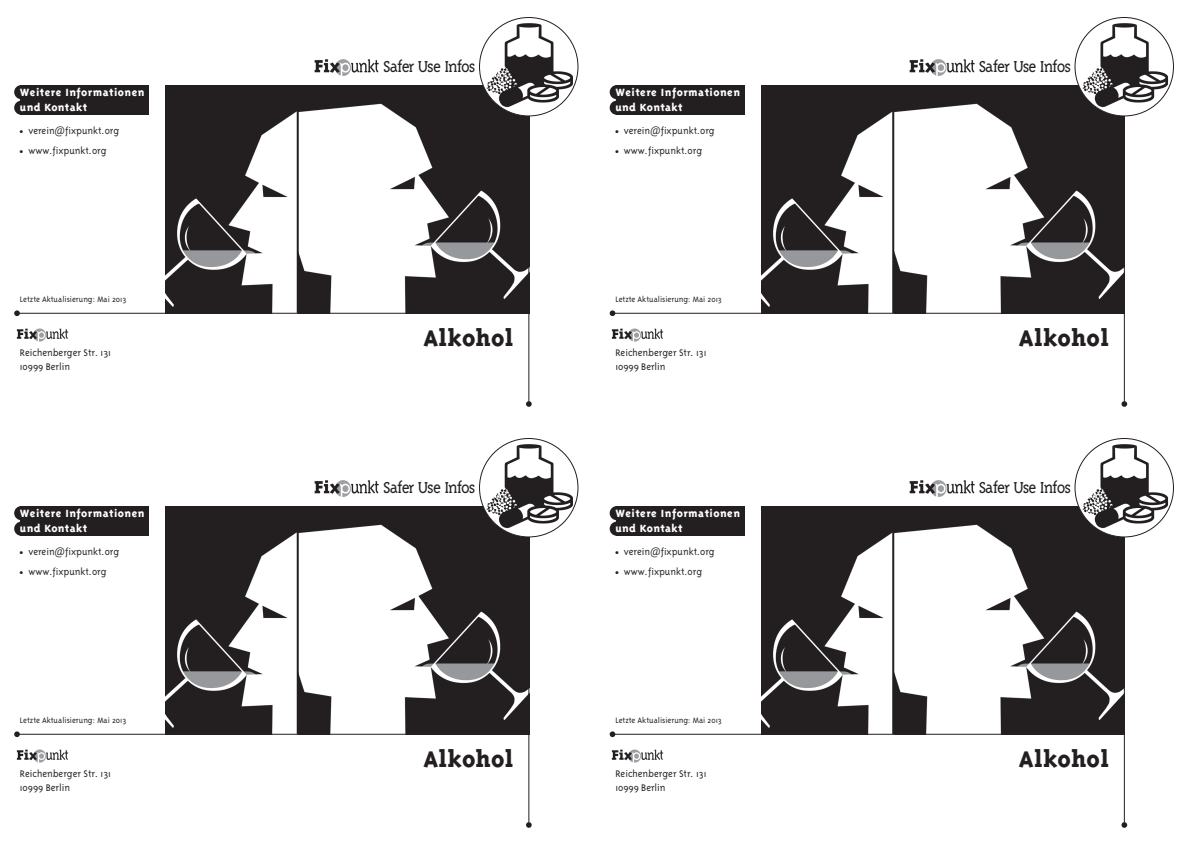
<style>
.page{position:relative;width:1191px;height:842px;background:#fff}
.page>*{position:absolute;margin:0;border:0;box-sizing:border-box;transform-origin:0 0}
.t1{font:800 26px "Triplex Serif";color:#231f20}
.t2{font:300 18.2px "Triplex Serif";letter-spacing:-.055em;color:#231f20}
.t3{font:800 12px/15.5px "Triplex";letter-spacing:.04em;color:#fff}
.t4{font:300 11px/13.5px "Triplex";color:#231f20}
.t5{font:300 9px "Triplex";color:#231f20}
.s1{font-family:"Strada"}
</style>
<div class="page">
<img style="left:894px;top:86px;width:229px;height:227px">
<hr style="left:1123px;top:105px;width:1px;height:296px;background:#231f20">
<svg style="left:1121px;top:401px;width:6px;height:6px"></svg>
<img style="left:909px;top:59px;width:66px;height:17px">
<svg style="left:761px;top:86px;width:131px;height:227px;fill:#231f20"></svg>
<hr style="left:612px;top:313px;width:512px;height:1px;background:#231f20">
<svg style="left:609px;top:310px;width:6px;height:6px"></svg>
<div style="left:616px;top:85px;width:128px;height:14px;background:#231f20"></div>
<div style="left:609px;top:85px;width:15px;height:14px;background:#231f20;border-radius:50%"></div>
<div style="left:616px;top:101px;width:128px;height:14px;background:#231f20"></div>
<div style="left:609px;top:101px;width:15px;height:14px;background:#231f20;border-radius:50%"></div>
<hr style="left:892px;top:86px;width:2px;height:227px;background:#231f20">
<hr style="left:761px;top:85px;width:359px;height:1px;background:#231f20">
<img style="left:611px;top:328px;width:53px;height:14px">
<img style="left:1079px;top:18px;width:94px;height:98px">
<img style="left:299px;top:86px;width:229px;height:227px">
<hr style="left:528px;top:105px;width:1px;height:296px;background:#231f20">
<svg style="left:526px;top:401px;width:5px;height:6px"></svg>
<img style="left:314px;top:59px;width:65px;height:17px">
<svg style="left:166px;top:86px;width:131px;height:227px;fill:#231f20"></svg>
<hr style="left:17px;top:313px;width:512px;height:1px;background:#231f20">
<svg style="left:14px;top:310px;width:6px;height:6px"></svg>
<div style="left:21px;top:85px;width:128px;height:14px;background:#231f20"></div>
<div style="left:14px;top:85px;width:14px;height:14px;background:#231f20;border-radius:50%"></div>
<div style="left:21px;top:101px;width:128px;height:14px;background:#231f20"></div>
<div style="left:14px;top:101px;width:14px;height:14px;background:#231f20;border-radius:50%"></div>
<hr style="left:297px;top:86px;width:2px;height:227px;background:#231f20">
<hr style="left:166px;top:85px;width:358px;height:1px;background:#231f20">
<img style="left:16px;top:328px;width:53px;height:14px">
<img style="left:484px;top:18px;width:94px;height:98px">
<img style="left:894px;top:507px;width:229px;height:227px">
<hr style="left:1123px;top:526px;width:1px;height:296px;background:#231f20">
<svg style="left:1121px;top:822px;width:6px;height:6px"></svg>
<img style="left:909px;top:480px;width:66px;height:17px">
<svg style="left:761px;top:507px;width:131px;height:227px;fill:#231f20"></svg>
<hr style="left:612px;top:734px;width:512px;height:1px;background:#231f20">
<svg style="left:609px;top:731px;width:6px;height:6px"></svg>
<div style="left:616px;top:506px;width:128px;height:14px;background:#231f20"></div>
<div style="left:609px;top:506px;width:15px;height:14px;background:#231f20;border-radius:50%"></div>
<div style="left:616px;top:522px;width:128px;height:14px;background:#231f20"></div>
<div style="left:609px;top:522px;width:15px;height:14px;background:#231f20;border-radius:50%"></div>
<hr style="left:892px;top:507px;width:2px;height:227px;background:#231f20">
<hr style="left:761px;top:506px;width:359px;height:1px;background:#231f20">
<img style="left:611px;top:749px;width:53px;height:14px">
<img style="left:1079px;top:438px;width:94px;height:99px">
<img style="left:299px;top:507px;width:229px;height:227px">
<hr style="left:528px;top:526px;width:1px;height:296px;background:#231f20">
<svg style="left:526px;top:822px;width:5px;height:6px"></svg>
<img style="left:314px;top:480px;width:65px;height:17px">
<svg style="left:166px;top:507px;width:131px;height:227px;fill:#231f20"></svg>
<hr style="left:17px;top:734px;width:512px;height:1px;background:#231f20">
<svg style="left:14px;top:731px;width:6px;height:6px"></svg>
<div style="left:21px;top:506px;width:128px;height:14px;background:#231f20"></div>
<div style="left:14px;top:506px;width:14px;height:14px;background:#231f20;border-radius:50%"></div>
<div style="left:21px;top:522px;width:128px;height:14px;background:#231f20"></div>
<div style="left:14px;top:522px;width:14px;height:14px;background:#231f20;border-radius:50%"></div>
<hr style="left:297px;top:507px;width:2px;height:227px;background:#231f20">
<hr style="left:166px;top:506px;width:358px;height:1px;background:#231f20">
<img style="left:16px;top:749px;width:53px;height:14px">
<img style="left:484px;top:438px;width:94px;height:99px">
<h2 class="t2" style="left:383px;top:56px;width:94px">Safer Use Infos</h2>
<h2 class="t2" style="left:978px;top:56px;width:94px">Safer Use Infos</h2>
<p class="t3" style="left:20px;top:84px;width:126px">Weitere Informationen und Kontakt</p>
<p class="t4" style="left:20px;top:124px;width:101px">● verein<span class="s1">@</span>fixpunkt.org</p>
<p class="t4" style="left:20px;top:144px;width:88px">● www.fixpunkt.org</p>
<p class="t3" style="left:615px;top:84px;width:126px">Weitere Informationen und Kontakt</p>
<p class="t4" style="left:615px;top:124px;width:101px">● verein<span class="s1">@</span>fixpunkt.org</p>
<p class="t4" style="left:615px;top:144px;width:88px">● www.fixpunkt.org</p>
<p class="t5" style="left:20px;top:295px;width:108px">Letzte Aktualisierung: Mai 2013</p>
<p class="t5" style="left:615px;top:295px;width:108px">Letzte Aktualisierung: Mai 2013</p>
<h1 class="t1" style="left:423px;top:323px;width:92px">Alkohol</h1>
<h1 class="t1" style="left:1019px;top:323px;width:92px">Alkohol</h1>
<p class="t4" style="left:20px;top:346px;width:93px">Reichenberger Str. 131<br>10999 Berlin</p>
<p class="t4" style="left:615px;top:346px;width:93px">Reichenberger Str. 131<br>10999 Berlin</p>
<h2 class="t2" style="left:383px;top:477px;width:94px">Safer Use Infos</h2>
<h2 class="t2" style="left:978px;top:477px;width:94px">Safer Use Infos</h2>
<p class="t3" style="left:20px;top:505px;width:126px">Weitere Informationen und Kontakt</p>
<p class="t4" style="left:20px;top:545px;width:101px">● verein<span class="s1">@</span>fixpunkt.org</p>
<p class="t4" style="left:20px;top:565px;width:88px">● www.fixpunkt.org</p>
<p class="t3" style="left:615px;top:505px;width:126px">Weitere Informationen und Kontakt</p>
<p class="t4" style="left:615px;top:545px;width:101px">● verein<span class="s1">@</span>fixpunkt.org</p>
<p class="t4" style="left:615px;top:565px;width:88px">● www.fixpunkt.org</p>
<p class="t5" style="left:20px;top:716px;width:108px">Letzte Aktualisierung: Mai 2013</p>
<p class="t5" style="left:615px;top:716px;width:108px">Letzte Aktualisierung: Mai 2013</p>
<h1 class="t1" style="left:423px;top:744px;width:92px">Alkohol</h1>
<h1 class="t1" style="left:1019px;top:744px;width:92px">Alkohol</h1>
<p class="t4" style="left:20px;top:767px;width:93px">Reichenberger Str. 131<br>10999 Berlin</p>
<p class="t4" style="left:615px;top:767px;width:93px">Reichenberger Str. 131<br>10999 Berlin</p>
</div>
